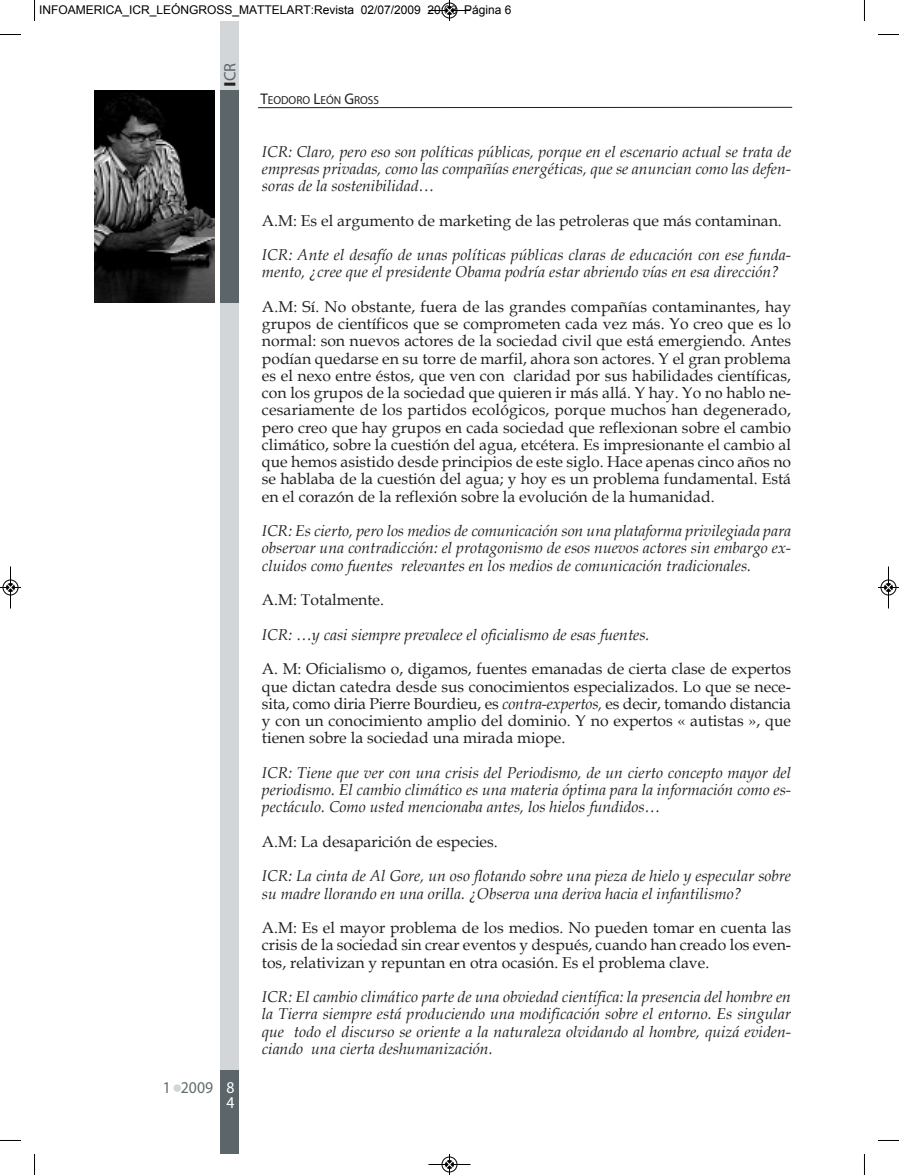
<style>
.page{position:relative;width:899px;height:1175px;background:#fff}
.page>*{position:absolute;margin:0;border:0;box-sizing:border-box;transform-origin:0 0}
.t1{font:16.5px "Myriad Pro";color:#636c6e;scale:.95 1}
.t2{font:16.5px "Myriad Pro";color:#5b656a}
.t3{font:16.5px/15px "Myriad Pro";color:#fff;scale:.95 1}
.t4{font:15.75px/17.2px "Book Antiqua";color:#231f20;text-align:justify}
.t5{font:italic 15.75px/17.2px "Book Antiqua";color:#231f20;text-align:justify}
.t6{font:12px "Arial";color:#000}
.t7{font:11.55px "Myriad Pro";color:#231f20}
.s1{font-weight:700;color:#231f20}
.s2{font-size:15.45px}
.s3{font-style:italic}
</style>
<div class="page">
<div style="left:173px;top:1084px;width:8px;height:7px;background:#d3d6d8;border-radius:50%"></div>
<div style="left:220px;top:90px;width:19px;height:1050px;background:#d3d6d8"></div>
<img style="left:95px;top:91px;width:119px;height:212px">
<div style="left:220px;top:35px;width:19px;height:268px;background:#5b656a"></div>
<div style="left:220px;top:21px;width:19px;height:69px;background:#d3d6d8"></div>
<div style="left:220px;top:1070px;width:19px;height:84px;background:#5b656a"></div>
<hr style="left:258px;top:107px;width:533px;height:1px;background:#231f20">
<svg style="left:34px;top:0;width:1px;height:21px"></svg>
<svg style="left:0;top:34px;width:21px;height:1px"></svg>
<svg style="left:878px;top:34px;width:20px;height:1px"></svg>
<svg style="left:34px;top:1154px;width:1px;height:21px"></svg>
<svg style="left:0;top:1140px;width:21px;height:1px"></svg>
<svg style="left:878px;top:1140px;width:20px;height:1px"></svg>
<svg style="left:428px;top:0;width:43px;height:21px"></svg>
<svg style="left:428px;top:1154px;width:43px;height:21px"></svg>
<svg style="left:0;top:566px;width:21px;height:43px"></svg>
<svg style="left:878px;top:566px;width:20px;height:43px"></svg>
<p class="t6" style="left:39px;top:3px;width:474px">INFOAMERICA_ICR_LEÓNGROSS_MATTELART:Revista 02/07/2009 20:03 Página 6</p>
<p class="t2" style="left:223px;top:87px;width:26px;rotate:-90deg"><span class="s1">I</span>CR</p>
<p class="t1" style="left:163px;top:1081px;width:54px">1 2009</p>
<p class="t3" style="left:226px;top:1081px;width:10px">8<br>4</p>
<p class="t7" style="left:260px;top:96px;width:120px"><span class="s2">T</span>EODORO <span class="s2">L</span>EÓN <span class="s2">G</span>ROSS</p>
<p class="t5" style="left:262px;top:143px;width:530px">ICR: Claro, pero eso son políticas públicas, porque en el escenario actual se trata de empresas privadas, como las compañías energéticas, que se anuncian como las defen&shy;soras de la sostenibilidad…</p>
<p class="t4" style="left:262px;top:212px;width:521px">A.M: Es el argumento de marketing de las petroleras que más contaminan.</p>
<p class="t5" style="left:262px;top:246px;width:530px">ICR: Ante el desafío de unas políticas públicas claras de educación con ese funda&shy;mento, ¿cree que el presidente Obama podría estar abriendo vías en esa dirección?</p>
<p class="t4" style="left:262px;top:298px;width:530px">A.M: Sí. No obstante, fuera de las grandes compañías contaminantes, hay grupos de científicos que se comprometen cada vez más. Yo creo que es lo normal: son nuevos actores de la sociedad civil que está emergiendo. Antes podían quedarse en su torre de marfil, ahora son actores. Y el gran problema es el nexo entre éstos, que ven con claridad por sus habilidades científicas, con los grupos de la sociedad que quieren ir más allá. Y hay. Yo no hablo ne&shy;cesariamente de los partidos ecológicos, porque muchos han degenerado, pero creo que hay grupos en cada sociedad que reflexionan sobre el cambio climático, sobre la cuestión del agua, etcétera. Es impresionante el cambio al que hemos asistido desde principios de este siglo. Hace apenas cinco años no se hablaba de la cuestión del agua; y hoy es un problema fundamental. Está en el corazón de la reflexión sobre la evolución de la humanidad.</p>
<p class="t5" style="left:262px;top:522px;width:530px">ICR: Es cierto, pero los medios de comunicación son una plataforma privilegiada para observar una contradicción: el protagonismo de esos nuevos actores sin embargo ex&shy;cluidos como fuentes relevantes en los medios de comunicación tradicionales.</p>
<p class="t4" style="left:262px;top:591px;width:124px">A.M: Totalmente.</p>
<p class="t5" style="left:262px;top:626px;width:389px">ICR: …y casi siempre prevalece el oficialismo de esas fuentes.</p>
<p class="t4" style="left:262px;top:660px;width:530px">A. M: Oficialismo o, digamos, fuentes emanadas de cierta clase de expertos que dictan catedra desde sus conocimientos especializados. Lo que se nece&shy;sita, como diria Pierre Bourdieu, es <span class="s3">contra-expertos,</span> es decir, tomando distancia y con un conocimiento amplio del dominio. Y no expertos « autistas », que tienen sobre la sociedad una mirada miope.</p>
<p class="t5" style="left:262px;top:764px;width:530px">ICR: Tiene que ver con una crisis del Periodismo, de un cierto concepto mayor del periodismo. El cambio climático es una materia óptima para la información como es&shy;pectáculo. Como usted mencionaba antes, los hielos fundidos…</p>
<p class="t4" style="left:262px;top:833px;width:237px">A.M: La desaparición de especies.</p>
<p class="t5" style="left:262px;top:867px;width:530px">ICR: La cinta de Al Gore, un oso flotando sobre una pieza de hielo y especular sobre su madre llorando en una orilla. ¿Observa una deriva hacia el infantilismo?</p>
<p class="t4" style="left:262px;top:919px;width:530px">A.M: Es el mayor problema de los medios. No pueden tomar en cuenta las crisis de la sociedad sin crear eventos y después, cuando han creado los even&shy;tos, relativizan y repuntan en otra ocasión. Es el problema clave.</p>
<p class="t5" style="left:262px;top:988px;width:530px">ICR: El cambio climático parte de una obviedad científica: la presencia del hombre en la Tierra siempre está produciendo una modificación sobre el entorno. Es singular que todo el discurso se oriente a la naturaleza olvidando al hombre, quizá eviden&shy;ciando una cierta deshumanización.</p>
</div>
